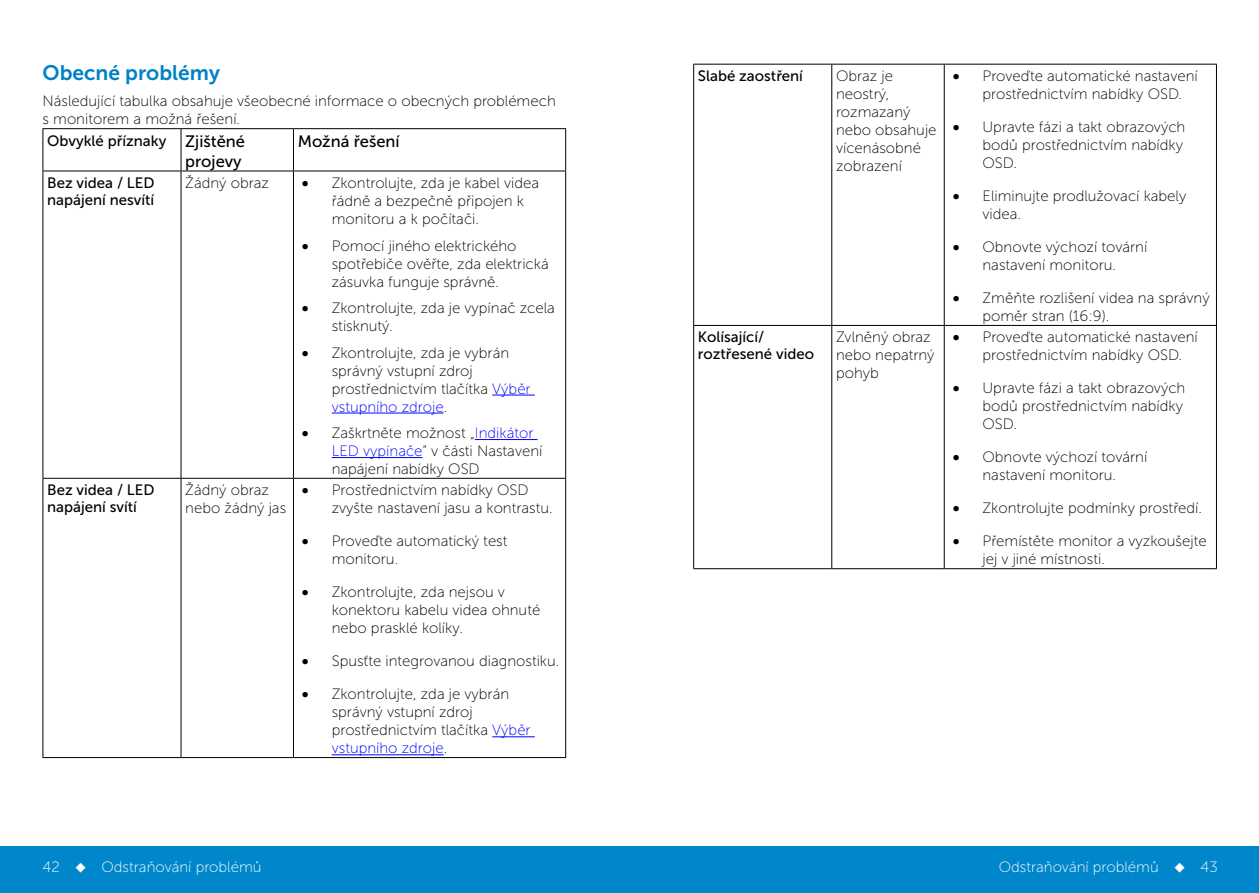
<style>
.page{position:relative;width:1259px;height:893px;background:#fff}
.page>*{position:absolute;margin:0;border:0;box-sizing:border-box;transform-origin:0 0}
.t1{font:21px "Museo Sans For Dell 700";color:#0081c6}
.t2{font:16.5px "Museo Sans For Dell 500";color:#000}
.t3{font:15px/18px "Museo Sans For Dell 100";color:#000}
.t4{font:15px/16.5px "Museo Sans For Dell 500";color:#000}
.t5{font:15px "Museo Sans For Dell 100";color:#fff}
.s1{font-size:16.5px}
.s2{color:#00f}
</style>
<div class="page">
<div style="left:0;top:846px;width:629px;height:47px;background:#0087cb"></div>
<div style="left:629px;top:846px;width:630px;height:47px;background:#0087cb"></div>
<hr style="left:43px;top:128px;width:138px;height:1px;background:#000">
<hr style="left:43px;top:129px;width:1px;height:42px;background:#000">
<hr style="left:181px;top:128px;width:112px;height:1px;background:#000">
<hr style="left:181px;top:129px;width:1px;height:42px;background:#000">
<hr style="left:293px;top:128px;width:273px;height:1px;background:#000">
<hr style="left:293px;top:129px;width:1px;height:42px;background:#000">
<hr style="left:565px;top:129px;width:1px;height:42px;background:#000">
<hr style="left:43px;top:171px;width:138px;height:1px;background:#000">
<hr style="left:43px;top:171px;width:1px;height:307px;background:#000">
<hr style="left:181px;top:171px;width:112px;height:1px;background:#000">
<hr style="left:181px;top:171px;width:1px;height:307px;background:#000">
<hr style="left:293px;top:171px;width:273px;height:1px;background:#000">
<hr style="left:293px;top:171px;width:1px;height:307px;background:#000">
<hr style="left:565px;top:171px;width:1px;height:307px;background:#000">
<hr style="left:43px;top:478px;width:138px;height:1px;background:#000">
<hr style="left:43px;top:479px;width:1px;height:278px;background:#000">
<hr style="left:181px;top:478px;width:112px;height:1px;background:#000">
<hr style="left:181px;top:479px;width:1px;height:278px;background:#000">
<hr style="left:293px;top:478px;width:273px;height:1px;background:#000">
<hr style="left:293px;top:479px;width:1px;height:278px;background:#000">
<hr style="left:565px;top:479px;width:1px;height:278px;background:#000">
<hr style="left:43px;top:757px;width:138px;height:1px;background:#000">
<hr style="left:181px;top:757px;width:112px;height:1px;background:#000">
<hr style="left:293px;top:757px;width:273px;height:1px;background:#000">
<hr style="left:492px;top:395px;width:43px;height:1px;background:#00f">
<hr style="left:332px;top:413px;width:112px;height:1px;background:#00f">
<hr style="left:475px;top:439px;width:62px;height:1px;background:#00f">
<hr style="left:332px;top:457px;width:90px;height:1px;background:#00f">
<hr style="left:492px;top:736px;width:43px;height:1px;background:#00f">
<hr style="left:332px;top:754px;width:112px;height:1px;background:#00f">
<hr style="left:693px;top:64px;width:139px;height:1px;background:#000">
<hr style="left:693px;top:65px;width:1px;height:260px;background:#000">
<hr style="left:832px;top:64px;width:112px;height:1px;background:#000">
<hr style="left:831px;top:65px;width:1px;height:260px;background:#000">
<hr style="left:944px;top:64px;width:272px;height:1px;background:#000">
<hr style="left:944px;top:65px;width:1px;height:260px;background:#000">
<hr style="left:1216px;top:65px;width:1px;height:260px;background:#000">
<hr style="left:693px;top:325px;width:139px;height:1px;background:#000">
<hr style="left:693px;top:326px;width:1px;height:242px;background:#000">
<hr style="left:832px;top:325px;width:112px;height:1px;background:#000">
<hr style="left:831px;top:326px;width:1px;height:242px;background:#000">
<hr style="left:944px;top:325px;width:272px;height:1px;background:#000">
<hr style="left:944px;top:326px;width:1px;height:242px;background:#000">
<hr style="left:1216px;top:326px;width:1px;height:242px;background:#000">
<hr style="left:693px;top:568px;width:139px;height:1px;background:#000">
<hr style="left:832px;top:568px;width:112px;height:1px;background:#000">
<hr style="left:944px;top:568px;width:272px;height:1px;background:#000">
<h1 class="t1" style="left:43px;top:61px;width:179px">Obecné problémy</h1>
<p class="t3" style="left:43px;top:92px;width:515px">Následující tabulka obsahuje všeobecné informace o obecných problémech s monitorem a možná řešení.</p>
<p class="t4" style="left:47px;top:132px;width:199px">Obvyklé příznaky <span class="s1">Zjištěné</span></p>
<p class="t2" style="left:185px;top:152px;width:58px">projevy</p>
<p class="t2" style="left:298px;top:132px;width:103px">Možná řešení</p>
<p class="t4" style="left:47px;top:175px;width:109px">Bez videa / LED napájení nesvítí</p>
<p class="t3" style="left:185px;top:174px;width:85px">Žádný obraz</p>
<p class="t3" style="left:332px;top:174px;width:209px;text-indent:-30px">• Zkontrolujte, zda je kabel videa řádně a bezpečně připojen k monitoru a k počítači.</p>
<p class="t3" style="left:332px;top:237px;width:218px;text-indent:-30px">• Pomocí jiného elektrického spotřebiče ověřte, zda elektrická zásuvka funguje správně.</p>
<p class="t3" style="left:332px;top:299px;width:225px;text-indent:-30px">• Zkontrolujte, zda je vypínač zcela stisknutý.</p>
<p class="t3" style="left:332px;top:344px;width:200px;text-indent:-30px">• Zkontrolujte, zda je vybrán správný vstupní zdroj prostřednictvím tlačítka <span class="s2">Výběr vstupního zdroje</span>.</p>
<p class="t3" style="left:332px;top:424px;width:212px;text-indent:-30px">• Zaškrtněte možnost „<span class="s2">Indikátor<br>LED vypínače</span>“ v části Nastavení napájení nabídky OSD</p>
<p class="t4" style="left:47px;top:482px;width:109px">Bez videa / LED napájení svítí</p>
<p class="t3" style="left:185px;top:481px;width:102px">Žádný obraz nebo žádný jas</p>
<p class="t3" style="left:332px;top:481px;width:222px;text-indent:-30px">• Prostřednictvím nabídky OSD zvyšte nastavení jasu a kontrastu.</p>
<p class="t3" style="left:332px;top:532px;width:177px;text-indent:-30px">• Proveďte automatický test monitoru.</p>
<p class="t3" style="left:332px;top:583px;width:210px;text-indent:-30px">• Zkontrolujte, zda nejsou v konektoru kabelu videa ohnuté nebo prasklé kolíky.</p>
<p class="t3" style="left:302px;top:652px;width:259px">• Spusťte integrovanou diagnostiku.</p>
<p class="t3" style="left:332px;top:685px;width:200px;text-indent:-30px">• Zkontrolujte, zda je vybrán správný vstupní zdroj prostřednictvím tlačítka <span class="s2">Výběr vstupního zdroje</span>.</p>
<p class="t4" style="left:698px;top:68px;width:107px">Slabé zaostření</p>
<p class="t3" style="left:836px;top:67px;width:102px">Obraz je neostrý, rozmazaný nebo obsahuje vícenásobné zobrazení</p>
<p class="t3" style="left:982px;top:67px;width:217px;text-indent:-30px">• Proveďte automatické nastavení prostřednictvím nabídky OSD.</p>
<p class="t3" style="left:982px;top:118px;width:204px;text-indent:-30px">• Upravte fázi a takt obrazových bodů prostřednictvím nabídky<br>OSD.</p>
<p class="t3" style="left:982px;top:187px;width:205px;text-indent:-30px">• Eliminujte prodlužovací kabely videa.</p>
<p class="t3" style="left:952px;top:238px;width:196px;text-align:center">• Obnovte výchozí tovární nastavení monitoru.</p>
<p class="t3" style="left:982px;top:289px;width:229px;text-indent:-30px">• Změňte rozlišení videa na správný poměr stran (16:9).</p>
<p class="t4" style="left:698px;top:329px;width:118px">Kolísající/ roztřesené video</p>
<p class="t3" style="left:836px;top:328px;width:100px">Zvlněný obraz nebo nepatrný pohyb</p>
<p class="t3" style="left:982px;top:328px;width:217px;text-indent:-30px">• Proveďte automatické nastavení prostřednictvím nabídky OSD.</p>
<p class="t3" style="left:982px;top:379px;width:204px;text-indent:-30px">• Upravte fázi a takt obrazových bodů prostřednictvím nabídky<br>OSD.</p>
<p class="t3" style="left:952px;top:448px;width:196px;text-align:center">• Obnovte výchozí tovární nastavení monitoru.</p>
<p class="t3" style="left:952px;top:499px;width:251px">• Zkontrolujte podmínky prostředí.</p>
<p class="t3" style="left:982px;top:532px;width:226px;text-indent:-30px">• Přemístěte monitor a vyzkoušejte jej v jiné místnosti.</p>
<p class="t5" style="left:43px;top:859px;width:220px">42 ◆ Odstraňování problémů</p>
<p class="t5" style="left:998px;top:859px;width:220px">Odstraňování problémů ◆ 43</p>
</div>
